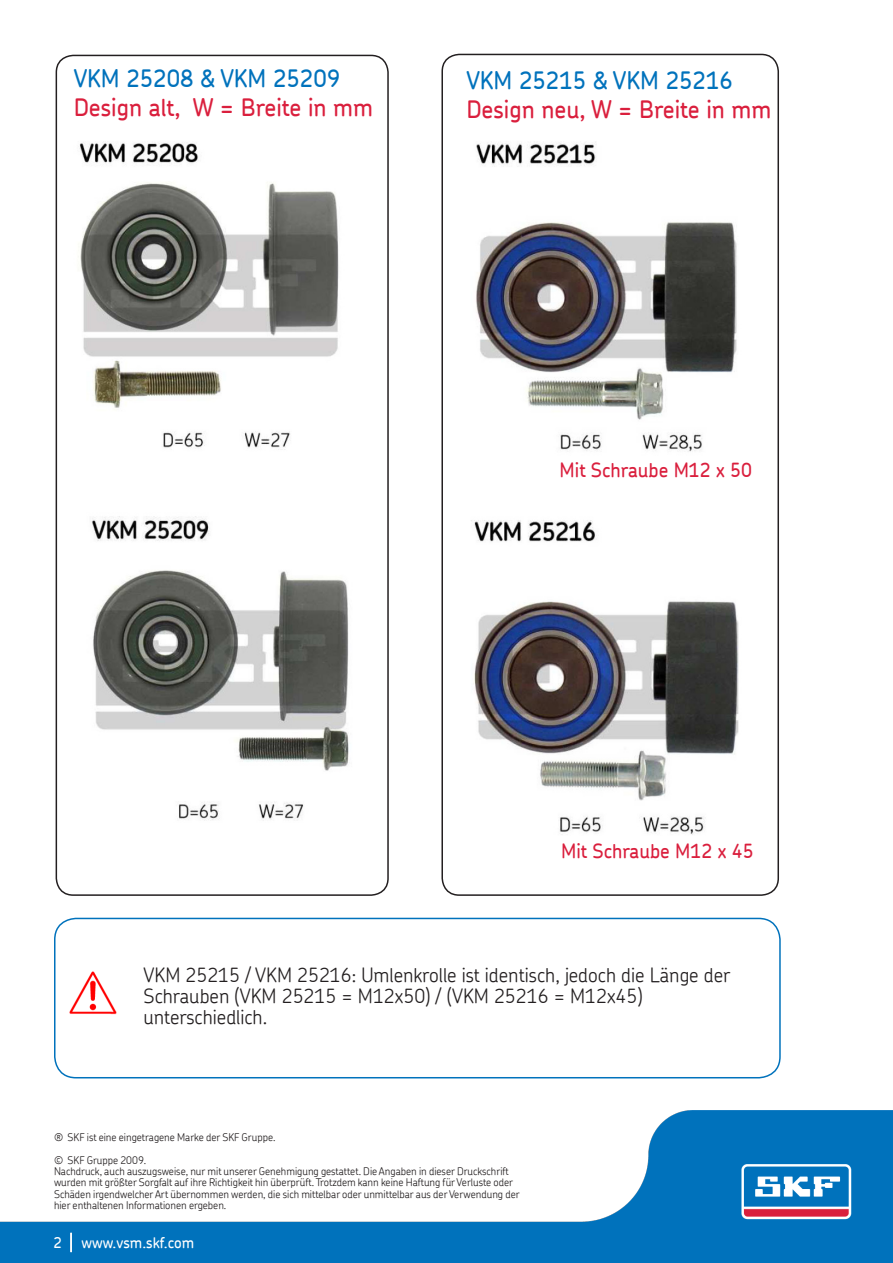
<style>
.page{position:relative;width:893px;height:1263px;background:#fff}
.page>*{position:absolute;margin:0;border:0;box-sizing:border-box;transform-origin:0 0}
.t1{font:500 24px "SKF Chevin";color:#da1f3d}
.t2{font:500 24px "SKF Chevin";color:#0072bc}
.t3{font:300 19.5px/21px "SKF Chevin";color:#231f20}
.t4{font:500 19.5px "SKF Chevin";color:#da1f3d}
.t5{font:500 15px "SKF Chevin";color:#fff}
._91_99_-_Disclaimer{font:300 10.5px/11.2px "SKF Chevin";color:#231f20}
</style>
<div class="page">
<img style="left:69px;top:971px;width:48px;height:44px">
<div style="left:54px;top:918px;width:727px;height:160px;border:2px solid #0072bc;border-radius:21px"></div>
<img style="left:78px;top:141px;width:661px;height:694px">
<div style="left:441px;top:54px;width:338px;height:842px;border:2px solid #231f20;border-radius:17px"></div>
<div style="left:56px;top:55px;width:333px;height:841px;border:2px solid #231f20;border-radius:17px"></div>
<img style="left:0;top:1110px;width:893px;height:153px">
<svg style="left:70px;top:1233px;width:2px;height:19px"></svg>
<p class="t2" style="left:74px;top:63px;width:268px">VKM 25208 &amp; VKM 25209</p>
<p class="t1" style="left:74px;top:92px;width:301px">Design alt, W = Breite in mm</p>
<p class="t2" style="left:466px;top:65px;width:268px">VKM 25215 &amp; VKM 25216</p>
<p class="t1" style="left:466px;top:93px;width:307px">Design neu, W = Breite in mm</p>
<p class="t4" style="left:560px;top:458px;width:194px">Mit Schraube M12 x 50</p>
<p class="t4" style="left:561px;top:838px;width:194px">Mit Schraube M12 x 45</p>
<p class="t3" style="left:144px;top:964px;width:588px">VKM 25215 / VKM 25216: Umlenkrolle ist identisch, jedoch die Länge der</p>
<p class="t3" style="left:144px;top:985px;width:501px">Schrauben (VKM 25215 = M12x50) / (VKM 25216 = M12x45) unterschiedlich.</p>
<p class="_91_99_-_Disclaimer" style="left:54px;top:1132px;width:223px">® SKF ist eine eingetragene Marke der SKF Gruppe.</p>
<p class="_91_99_-_Disclaimer" style="left:54px;top:1154px;width:94px">© SKF Gruppe 2009.</p>
<p class="_91_99_-_Disclaimer" style="left:54px;top:1165px;width:467px">Nachdruck, auch auszugsweise, nur mit unserer Genehmigung gestattet. Die Angaben in dieser Druckschrift wurden mit größter Sorgfalt auf ihre Richtigkeit hin überprüft. Trotzdem kann keine Haftung für Verluste oder Schäden irgendwelcher Art übernommen werden, die sich mittelbar oder unmittelbar aus der Verwendung der hier enthaltenen Informationen ergeben.</p>
<p class="t5" style="left:53px;top:1232px;width:142px">2 www.vsm.skf.com</p>
</div>
